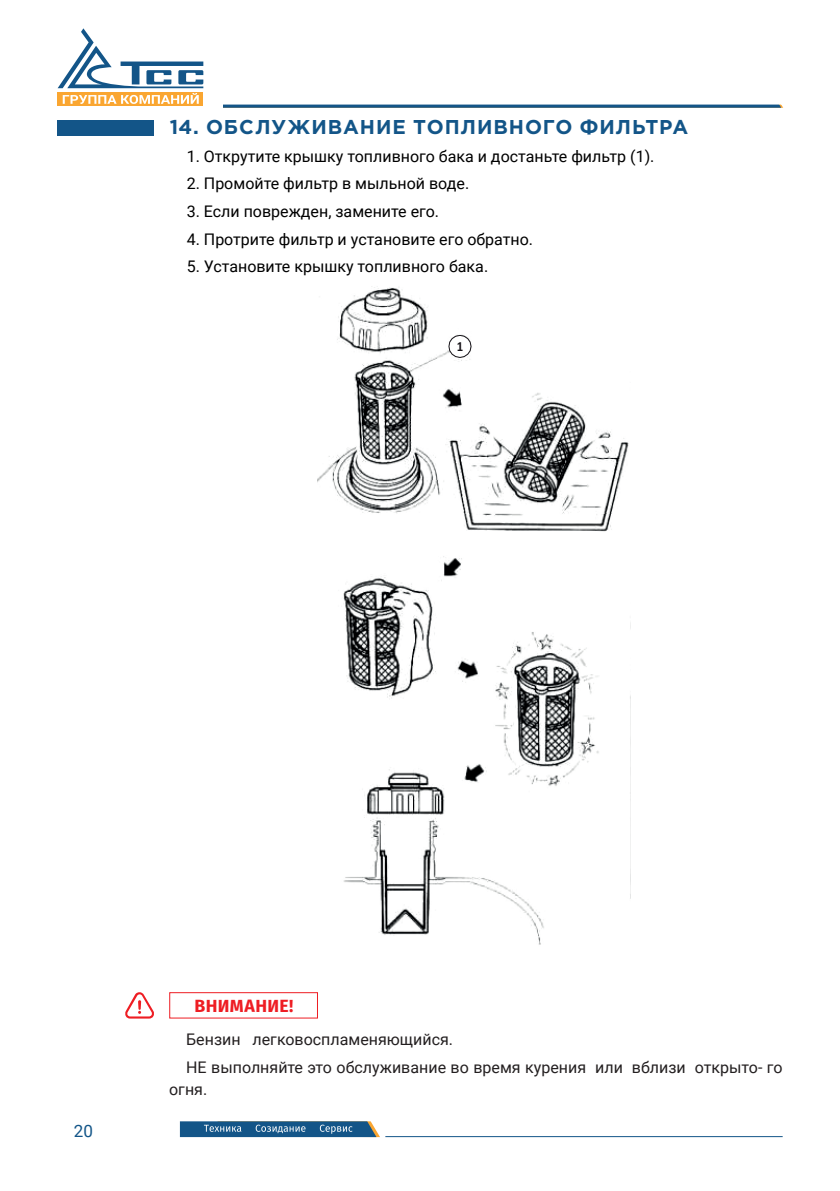
<style>
.page{position:relative;width:840px;height:1191px;background:#fff}
.page>*{position:absolute;margin:0;border:0;box-sizing:border-box;transform-origin:0 0}
.t1{font:700 20px "Gotham Pro";letter-spacing:.05em;color:#135588}
.t2{font:700 17.6px "Fira Sans";letter-spacing:.02em;color:#ee1d23}
.t3{font:17px "Roboto";color:#135588}
.t4{font:16px "Roboto";color:#000}
.t5{font:16px/27.6px "Roboto";color:#231f20}
.t6{font:700 14px "Calibri";color:#171419;scale:.91 1}
</style>
<div class="page">
<div style="left:58px;top:92px;width:145px;height:14px;background:#faa631"></div>
<svg style="left:58px;top:28px;width:145px;height:76px"></svg>
<svg style="left:223px;top:104px;width:560px;height:4px;background:#427396"></svg>
<svg style="left:180px;top:1121px;width:200px;height:16px;background:#346a93"></svg>
<hr style="left:385px;top:1136px;width:397px;height:1px;background:#135588">
<div style="left:57px;top:120px;width:96px;height:15px;background:#135588"></div>
<img style="left:318px;top:286px;width:311px;height:659px">
<svg style="left:448px;top:334px;width:23px;height:24px"></svg>
<div style="left:169px;top:992px;width:149px;height:26px;border:1px solid #ee1d23"></div>
<svg style="left:125px;top:992px;width:29px;height:26px"></svg>
<p class="t1" style="left:170px;top:116px;width:520px">14. ОБСЛУЖИВАНИЕ ТОПЛИВНОГО ФИЛЬТРА</p>
<p class="t4" style="left:187px;top:145px;width:469px">1. Открутите крышку топливного бака и достаньте фильтр (1).</p>
<p class="t4" style="left:187px;top:172px;width:284px">2. Промойте фильтр в мыльной воде.</p>
<p class="t4" style="left:187px;top:200px;width:254px">3. Если поврежден, замените его.</p>
<p class="t4" style="left:187px;top:228px;width:348px">4. Протрите фильтр и установите его обратно.</p>
<p class="t4" style="left:187px;top:255px;width:303px">5. Установите крышку топливного бака.</p>
<p class="t6" style="left:456px;top:336px;width:9px">1</p>
<p class="t3" style="left:74px;top:1119px;width:21px">20</p>
<p class="t2" style="left:194px;top:991px;width:100px">ВНИМАНИЕ!</p>
<p class="t5" style="left:186px;top:1024px;width:597px">Бензин легковоспламеняющийся.<br>НЕ выполняйте это обслуживание во время курения или вблизи открыто- го</p>
<p class="t5" style="left:169px;top:1074px;width:40px">огня.</p>
</div>
